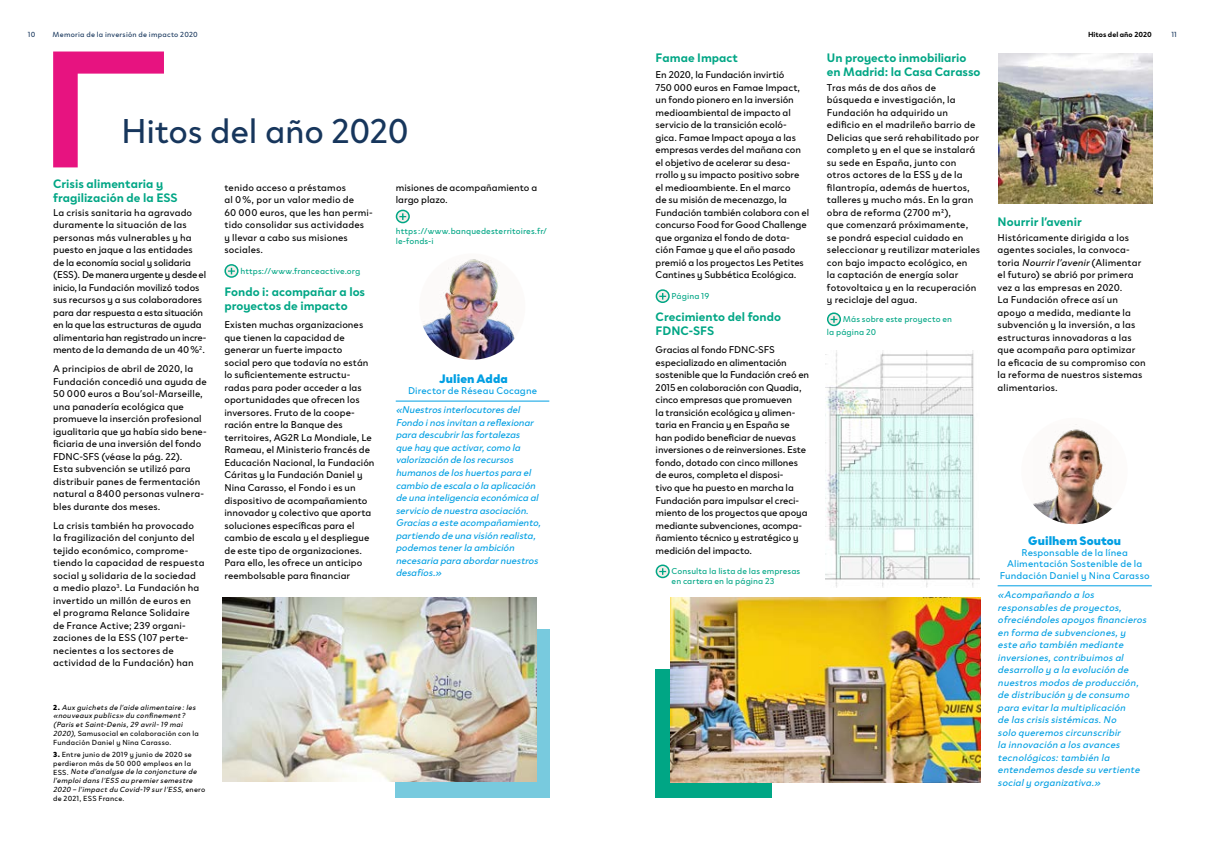
<style>
.page{position:relative;width:1205px;height:851px;background:#fff}
.page>*{position:absolute;margin:0;border:0;box-sizing:border-box;transform-origin:0 0}
.t1{font:35px "Clother";letter-spacing:-.01em;color:#17365c}
.t2{font:700 12.5px/13.8px "Clother";color:#00a685}
.t3{font:900 12.5px "Clother";letter-spacing:.005em;color:#009fe3}
.t4{font:10px/12.5px "Clother";letter-spacing:.005em;color:#000}
.t5{font:italic 10px/12.5px "Clother";color:#009fe3}
.t6{font:10px/11.2px "Clother";letter-spacing:.015em;color:#009fe3;text-align:center}
.t7{font:8.75px/10px "Clother";letter-spacing:.015em;color:#00a685}
.t8{font:italic 7.5px/8.8px "Clother";color:#000}
.t9{font:7.5px "Clother";letter-spacing:.035em;color:#17365c}
.t10{font:700 7.5px "Clother";color:#000}
.s1{font-weight:900;font-style:normal}
.s2{font-style:normal}
.s3{font-style:italic}
</style>
<div class="page">
<div style="left:656px;top:669px;width:116px;height:128px;background:#00a685"></div>
<div style="left:396px;top:628px;width:154px;height:169px;background:#78cade"></div>
<svg style="left:656px;top:290px;width:13px;height:12px"></svg>
<div style="left:656px;top:289px;width:14px;height:14px;border:2px solid #00a685;border-radius:50%"></div>
<svg style="left:659px;top:293px;width:7px;height:6px"></svg>
<svg style="left:656px;top:565px;width:13px;height:12px"></svg>
<div style="left:656px;top:564px;width:14px;height:14px;border:2px solid #00a685;border-radius:50%"></div>
<svg style="left:659px;top:568px;width:7px;height:6px"></svg>
<svg style="left:828px;top:313px;width:12px;height:12px"></svg>
<div style="left:827px;top:312px;width:14px;height:14px;border:2px solid #00a685;border-radius:50%"></div>
<svg style="left:830px;top:316px;width:7px;height:7px"></svg>
<svg style="left:225px;top:265px;width:13px;height:12px"></svg>
<div style="left:224px;top:264px;width:14px;height:14px;border:2px solid #00a685;border-radius:50%"></div>
<svg style="left:228px;top:268px;width:7px;height:6px"></svg>
<hr style="left:396px;top:401px;width:153px;height:1px;background:#009fe3">
<svg style="left:396px;top:210px;width:13px;height:12px"></svg>
<div style="left:396px;top:209px;width:14px;height:14px;border:2px solid #00a685;border-radius:50%"></div>
<svg style="left:399px;top:213px;width:7px;height:7px"></svg>
<svg style="left:53px;top:51px;width:111px;height:116px"></svg>
<img style="left:670px;top:597px;width:310px;height:185px">
<img style="left:825px;top:350px;width:154px;height:237px">
<img style="left:998px;top:54px;width:154px;height:149px">
<img style="left:222px;top:597px;width:315px;height:184px">
<div style="left:1021px;top:417px;width:106px;height:107px;background:#fdfbfa;border-radius:50%"></div>
<img style="left:1033px;top:429px;width:79px;height:95px">
<img style="left:419px;top:253px;width:106px;height:106px;border-radius:53px">
<hr style="left:997px;top:585px;width:155px;height:1px;background:#009fe3">
<p class="t9" style="left:28px;top:28px;width:9px">10</p>
<p class="t9" style="left:53px;top:28px;width:147px">Memoria de la inversión de impacto 2020</p>
<p class="t10" style="left:1088px;top:30px;width:65px">Hitos del año 2020</p>
<p class="t9" style="left:1171px;top:29px;width:7px">11</p>
<h1 class="t1" style="left:121px;top:102px;width:289px">Hitos del año 2020</h1>
<p class="t2" style="left:53px;top:177px;width:126px">Crisis alimentaria y fragilización de la ESS</p>
<p class="t4" style="left:53px;top:206px;width:155px">La crisis sanitaria ha agravado duramente la situación de las personas más vulnerables y ha puesto en jaque a las entidades de la economía social y solidaria (ESS). De manera urgente y desde el inicio, la Fundación movilizó todos sus recursos y a sus colaboradores para dar respuesta a esta situación en la que las estructuras de ayuda alimentaria han registrado un incre&shy;mento de la demanda de un 40%<sup>2</sup>.</p>
<p class="t4" style="left:53px;top:362px;width:155px">A principios de abril de 2020, la<br>Fundación concedió una ayuda de<br>50 000 euros a Bou’sol-Marseille, una panadería ecológica que promueve la inserción profesional igualitaria que ya había sido bene&shy;ficiaria de una inversión del fondo<br>FDNC-SFS (véase la pág. 22).<br>Esta subvención se utilizó para distribuir panes de fermentación natural a 8400 personas vulnera&shy;bles durante dos meses.</p>
<p class="t4" style="left:53px;top:518px;width:153px">La crisis también ha provocado la fragilización del conjunto del tejido económico, comprome&shy;tiendo la capacidad de respuesta social y solidaria de la sociedad<br>a medio plazo<sup>3</sup>. La Fundación ha invertido un millón de euros en<br>el programa Relance Solidaire<br>de France Active; 239 organi&shy;zaciones de la ESS (107 perte&shy;necientes a los sectores de actividad de la Fundación) han</p>
<p class="t4" style="left:224px;top:181px;width:150px">tenido acceso a préstamos<br>al 0%, por un valor medio de<br>60 000 euros, que les han permi&shy;tido consolidar sus actividades<br>y llevar a cabo sus misiones sociales.</p>
<p class="t7" style="left:240px;top:266px;width:121px">https://www.franceactive.org</p>
<p class="t2" style="left:224px;top:285px;width:142px">Fondo i: acompañar a los proyectos de impacto</p>
<p class="t4" style="left:224px;top:318px;width:152px">Existen muchas organizaciones que tienen la capacidad de generar un fuerte impacto<br>social pero que todavía no están lo suficientemente estructu&shy;radas para poder acceder a las oportunidades que ofrecen los inversores. Fruto de la coope&shy;ración entre la Banque des territoires, AG2R La Mondiale, Le<br>Rameau, el Ministerio francés de<br>Educación Nacional, la Fundación<br>Cáritas y la Fundación Daniel y<br>Nina Carasso, el Fondo i es un dispositivo de acompañamiento innovador y colectivo que aporta soluciones específicas para el cambio de escala y el despliegue de este tipo de organizaciones.<br>Para ello, les ofrece un anticipo reembolsable para financiar</p>
<p class="t4" style="left:396px;top:181px;width:143px">misiones de acompañamiento a largo plazo.</p>
<p class="t7" style="left:396px;top:226px;width:153px">https://www.banquedesterritoires.fr/ le-fonds-i</p>
<p class="t3" style="left:439px;top:371px;width:70px">Julien Adda</p>
<p class="t6" style="left:408px;top:384px;width:131px">Director de Réseau Cocagne</p>
<p class="t5" style="left:396px;top:403px;width:150px">«Nuestrosinterlocutoresdel<br>Fondoinosinvitanareflexionar paradescubrirlasfortalezas quehayqueactivar,comola valorizacióndelosrecursos humanosdeloshuertosparael cambiodeescalaolaaplicación deunainteligenciaeconómicaal serviciodenuestraasociación.<br>Graciasaesteacompañamiento, partiendodeunavisiónrealista, podemostenerlaambición necesariaparaabordarnuestros desafíos.»</p>
<p class="t8" style="left:53px;top:702px;width:147px"><span class="s1">2 .</span> Auxguichetsdel’aidealimentaire :les «nouveauxpublics» duconfinement ? (ParisetSaint-Denis,29 avril-19 mai 2020),<span class="s2">Samusocial en colaboración con la Fundación Daniel y Nina Carasso.</span></p>
<p class="t8" style="left:53px;top:749px;width:154px"><span class="s1">3.</span> <span class="s2">Entre junio de 2019 y junio de 2020 se perdieron más de 50 000 empleos en la<br>E S S .</span> Noted’analysedela conjoncturede l’emploidansl’ESS aupremiersemestre 2020 –l’impactduCovid-19 surl’ESS,<span class="s2">e n e r o de 2021, ESS France.</span></p>
<p class="t2" style="left:656px;top:51px;width:84px">Famae Impact</p>
<p class="t4" style="left:656px;top:68px;width:155px">En 2020, la Fundación invirtió<br>750 000 euros en Famae Impact, un fondo pionero en la inversión medioambiental de impacto al servicio de la transición ecoló&shy;gica. Famae Impact apoya a las empresas verdes del mañana con el objetivo de acelerar su desa&shy;rrollo y su impacto positivo sobre el medioambiente. En el marco<br>de su misión de mecenazgo, la<br>Fundación también colabora con el concurso Food for Good Challenge que organiza el fondo de dota&shy;ción Famae y que el año pasado premió a los proyectos Les Petites<br>Cantines y Subbética Ecológica.</p>
<p class="t7" style="left:671px;top:291px;width:39px">Página 19</p>
<p class="t2" style="left:656px;top:310px;width:127px">Crecimiento del fondo<br>FDNC-SFS</p>
<p class="t4" style="left:656px;top:343px;width:155px">Gracias al fondo FDNC-SFS especializado en alimentación sostenible que la Fundación creó en<br>2015 en colaboración con Quadia, cinco empresas que promueven<br>la transición ecológica y alimen&shy;taria en Francia y en España se<br>han podido beneficiar de nuevas inversiones o de reinversiones. Este fondo, dotado con cinco millones de euros, completa el disposi-<br>tivo que ha puesto en marcha la<br>Fundación para impulsar el creci&shy;miento de los proyectos que apoya mediante subvenciones, acompa&shy;ñamiento técnico y estratégico y medición del impacto.</p>
<p class="t7" style="left:671px;top:566px;width:130px">Consulta la lista de las empresas en cartera en la página 23</p>
<p class="t2" style="left:827px;top:51px;width:155px">Un proyecto inmobiliario en Madrid: la Casa Carasso</p>
<p class="t4" style="left:827px;top:81px;width:155px">Tras más de dos años de búsqueda e investigación, la<br>Fundación ha adquirido un edificio en el madrileño barrio de<br>Delicias que será rehabilitado por completo y en el que se instalará su sede en España, junto con otros actores de la ESS y de la filantropía, además de huertos, talleres y mucho más. En la gran obra de reforma (2700 m2),<br>que comenzará próximamente, se pondrá especial cuidado en seleccionar y reutilizar materiales con bajo impacto ecológico, en<br>la captación de energía solar fotovoltaica y en la recuperación y reciclaje del agua.</p>
<p class="t7" style="left:827px;top:313px;width:127px;line-height:12.5px;text-indent:16px">Más sobre este proyecto en la página 20</p>
<p class="t2" style="left:997px;top:214px;width:86px">Nourrir l’avenir</p>
<p class="t4" style="left:997px;top:231px;width:150px">Históricamente dirigida a los agentes sociales, la convoca-<br>to ri a <span class="s3">Nourrirl’avenir</span>(A l i m e n ta r el futuro) se abrió por primera vez a las empresas en 2020.<br>La Fundación ofrece así un apoyo a medida, mediante la subvención y la inversión, a las estructuras innovadoras a las que acompaña para optimizar la eficacia de su compromiso con la reforma de nuestros sistemas alimentarios.</p>
<p class="t3" style="left:1028px;top:533px;width:94px">Guilhem Soutou</p>
<p class="t6" style="left:1000px;top:547px;width:151px">Responsable de la línea<br>Alimentación Sostenible de la<br>Fundación Daniel y Nina Carasso</p>
<p class="t5" style="left:997px;top:588px;width:154px">«Acompañandoalos responsablesdeproyectos, ofreciéndolesapoyosfinancieros enformadesubvenciones,y esteañotambiénmediante inversiones,contribuimosal desarrolloyalaevoluciónde nuestrosmodosdeproducción, dedistribuciónydeconsumo paraevitarlamultiplicación delascrisissistémicas.No soloqueremoscircunscribir lainnovaciónalosavances tecnológicos:tambiénla entendemosdesdesuvertiente socialyorganizativa.»</p>
</div>
